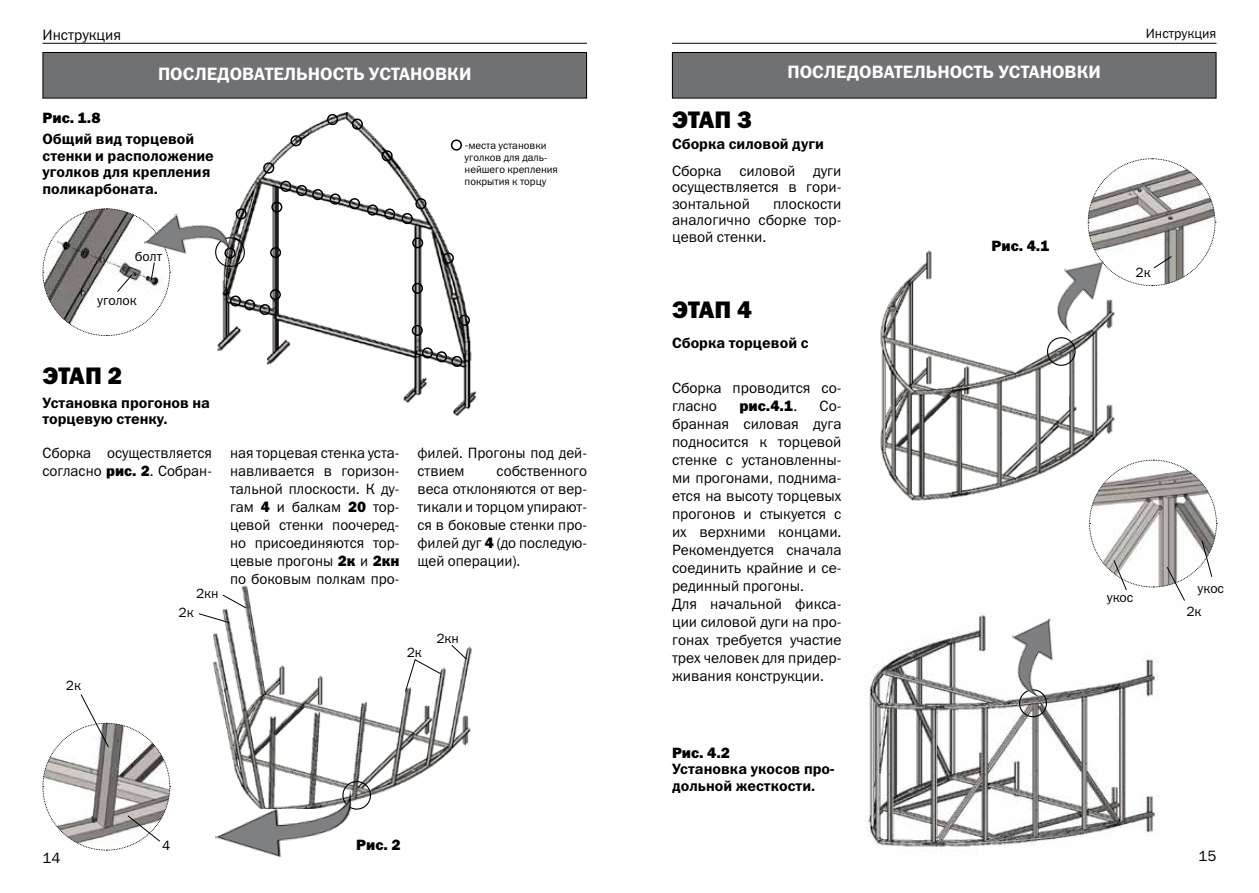
<style>
.page{position:relative;width:1259px;height:893px;background:#fff}
.page>*{position:absolute;margin:0;border:0;box-sizing:border-box;transform-origin:0 0}
.t1{font:24px "Franklin Gothic Heavy C";color:#000}
.t2{font:18px "Franklin Gothic Demi C";color:#fff}
.t3{font:15px/18px "Franklin Gothic Book C";color:#000}
.t4{font:15px/16.5px "Franklin Gothic Demi C";color:#000}
.t5{font:15px "Franklin Gothic Heavy C";color:#000}
.t6{font:13.5px "Franklin Gothic Book C";color:#000}
.t7{font:10.5px/12px "Franklin Gothic Book C";color:#000}
.s1{font-size:12px}
.s2{font-family:"Franklin Gothic Heavy C"}
.s3{font-family:"Franklin Gothic Book C"}
</style>
<div class="page">
<hr style="left:43px;top:43px;width:544px;height:1px;background:#000">
<hr style="left:672px;top:43px;width:544px;height:1px;background:#000">
<div style="left:43px;top:52px;width:543px;height:46px;background:#707172"></div>
<div style="left:43px;top:52px;width:544px;height:46px;border:1px solid #000"></div>
<div style="left:672px;top:52px;width:544px;height:46px;background:#707172"></div>
<div style="left:672px;top:52px;width:544px;height:46px;border:1px solid #000"></div>
<img style="left:217px;top:112px;width:260px;height:304px">
<div style="left:451px;top:139px;width:11px;height:12px;border:2px solid #000;border-radius:50%"></div>
<div style="left:327px;top:114px;width:11px;height:11px;border:2px solid #000;border-radius:50%"></div>
<div style="left:352px;top:119px;width:11px;height:11px;border:2px solid #000;border-radius:50%"></div>
<div style="left:290px;top:135px;width:12px;height:11px;border:2px solid #000;border-radius:50%"></div>
<div style="left:381px;top:150px;width:12px;height:11px;border:2px solid #000;border-radius:50%"></div>
<div style="left:263px;top:162px;width:11px;height:12px;border:2px solid #000;border-radius:50%"></div>
<div style="left:280px;top:181px;width:11px;height:11px;border:2px solid #000;border-radius:50%"></div>
<div style="left:415px;top:198px;width:11px;height:11px;border:2px solid #000;border-radius:50%"></div>
<div style="left:236px;top:208px;width:11px;height:12px;border:2px solid #000;border-radius:50%"></div>
<div style="left:443px;top:252px;width:11px;height:12px;border:2px solid #000;border-radius:50%"></div>
<div style="left:459px;top:315px;width:11px;height:11px;border:2px solid #000;border-radius:50%"></div>
<div style="left:224px;top:247px;width:12px;height:12px;border:2px solid #000;border-radius:50%"></div>
<img style="left:213px;top:585px;width:259px;height:223px">
<svg style="left:451px;top:644px;width:16px;height:16px"></svg>
<svg style="left:198px;top:594px;width:49px;height:29px"></svg>
<svg style="left:404px;top:658px;width:37px;height:34px"></svg>
<div style="left:342px;top:781px;width:29px;height:29px;border:1px solid #000;border-radius:50%"></div>
<svg style="left:42px;top:694px;width:129px;height:157px"></svg>
<svg style="left:42px;top:208px;width:129px;height:128px"></svg>
<img style="left:213px;top:791px;width:141px;height:66px">
<div style="left:230px;top:296px;width:11px;height:11px;border:2px solid #000;border-radius:50%"></div>
<div style="left:422px;top:347px;width:11px;height:11px;border:2px solid #000;border-radius:50%"></div>
<div style="left:244px;top:299px;width:11px;height:11px;border:2px solid #000;border-radius:50%"></div>
<div style="left:436px;top:351px;width:11px;height:11px;border:2px solid #000;border-radius:50%"></div>
<div style="left:259px;top:304px;width:11px;height:11px;border:2px solid #000;border-radius:50%"></div>
<div style="left:451px;top:356px;width:11px;height:11px;border:2px solid #000;border-radius:50%"></div>
<div style="left:270px;top:289px;width:11px;height:11px;border:2px solid #000;border-radius:50%"></div>
<div style="left:412px;top:325px;width:11px;height:11px;border:2px solid #000;border-radius:50%"></div>
<div style="left:271px;top:202px;width:11px;height:11px;border:2px solid #000;border-radius:50%"></div>
<div style="left:412px;top:237px;width:11px;height:11px;border:2px solid #000;border-radius:50%"></div>
<div style="left:270px;top:247px;width:11px;height:11px;border:2px solid #000;border-radius:50%"></div>
<div style="left:412px;top:283px;width:11px;height:11px;border:2px solid #000;border-radius:50%"></div>
<div style="left:215px;top:237px;width:30px;height:30px;border:1px solid #000;border-radius:50%"></div>
<img style="left:139px;top:204px;width:91px;height:67px">
<div style="left:296px;top:185px;width:11px;height:11px;border:2px solid #000;border-radius:50%"></div>
<div style="left:312px;top:189px;width:11px;height:11px;border:2px solid #000;border-radius:50%"></div>
<div style="left:330px;top:193px;width:11px;height:12px;border:2px solid #000;border-radius:50%"></div>
<div style="left:349px;top:198px;width:11px;height:11px;border:2px solid #000;border-radius:50%"></div>
<div style="left:367px;top:204px;width:11px;height:12px;border:2px solid #000;border-radius:50%"></div>
<div style="left:384px;top:208px;width:11px;height:12px;border:2px solid #000;border-radius:50%"></div>
<div style="left:401px;top:213px;width:12px;height:11px;border:2px solid #000;border-radius:50%"></div>
<img style="left:867px;top:613px;width:292px;height:239px">
<div style="left:1019px;top:689px;width:28px;height:28px;border:1px solid #000;border-radius:50%"></div>
<img style="left:880px;top:250px;width:273px;height:251px">
<div style="left:1047px;top:337px;width:28px;height:29px;border:1px solid #000;border-radius:50%"></div>
<svg style="left:1087px;top:158px;width:129px;height:128px"></svg>
<svg style="left:1088px;top:459px;width:129px;height:142px"></svg>
<img style="left:1035px;top:246px;width:88px;height:87px">
<img style="left:992px;top:613px;width:86px;height:86px">
<p class="t3" style="left:43px;top:25px;width:80px">Инструкция</p>
<p class="t6" style="left:1145px;top:26px;width:72px">Инструкция</p>
<p class="t5" style="left:43px;top:109px;width:60px">Рис. 1.8</p>
<p class="t2" style="left:158px;top:63px;width:315px">ПОСЛЕДОВАТЕЛЬНОСТЬ УСТАНОВКИ</p>
<p class="t4" style="left:43px;top:130px;width:173px">Общий вид торцевой стенки и расположение уголков для крепления поликарбоната.</p>
<p class="t6" style="left:135px;top:249px;width:29px">болт</p>
<p class="t6" style="left:97px;top:293px;width:41px">уголок</p>
<p class="t7" style="left:465px;top:139px;width:95px"><span class="s1">-</span>места установки уголков для даль&shy;нейшего крепления покрытия к торцу</p>
<h1 class="t1" style="left:43px;top:362px;width:81px">ЭТАП 2</h1>
<p class="t4" style="left:43px;top:394px;width:169px">Установка прогонов на торцевую стенку.</p>
<p class="t3" style="left:43px;top:444px;width:171px">Сборка осуществляется согласно <span class="s2">рис. 2</span>. Собран-</p>
<p class="t6" style="left:196px;top:586px;width:24px">2кн</p>
<p class="t6" style="left:66px;top:677px;width:17px">2к</p>
<p class="t6" style="left:179px;top:605px;width:17px">2к</p>
<p class="t3" style="left:230px;top:444px;width:171px;text-align:justify">ная торцевая стенка уста&shy;навливается в горизон&shy;тальной плоскости. К ду&shy;гам <span class="s2">4</span> и балкам <span class="s2">20</span> тор&shy;цевой стенки поочеред&shy;но присоединяются тор&shy;цевые прогоны <span class="s2">2к</span> и <span class="s2">2кн </span>по боковым полкам про-</p>
<p class="t3" style="left:417px;top:444px;width:171px">филей. Прогоны под дей&shy;ствием</p>
<p class="t3" style="left:417px;top:462px;width:171px;text-align:justify;text-indent:79px">собственного веса отклоняются от вер&shy;тикали и торцом упирают&shy;ся в боковые стенки про&shy;филей дуг <span class="s2">4</span> (до последую&shy;щей операции).</p>
<p class="t6" style="left:407px;top:645px;width:17px">2к</p>
<p class="t6" style="left:436px;top:631px;width:24px">2кн</p>
<p class="t2" style="left:787px;top:62px;width:315px">ПОСЛЕДОВАТЕЛЬНОСТЬ УСТАНОВКИ</p>
<h1 class="t1" style="left:672px;top:106px;width:81px">ЭТАП 3</h1>
<p class="t3" style="left:672px;top:162px;width:171px;line-height:16.5px;text-align:justify">Сборка силовой дуги осуществляется в гори&shy;зонтальной</p>
<p class="t4" style="left:672px;top:136px;width:153px">Сборка силовой дуги</p>
<p class="t3" style="left:672px;top:195px;width:171px;line-height:16.5px;text-align:justify;text-indent:101px">плоскости аналогично сборке тор&shy;цевой стенки.</p>
<h1 class="t1" style="left:672px;top:297px;width:81px">ЭТАП 4</h1>
<p class="t4" style="left:672px;top:334px;width:186px">Сборка торцевой секции.</p>
<p class="t3" style="left:672px;top:379px;width:171px">Сборка проводится со&shy;гласно</p>
<p class="t3" style="left:672px;top:397px;width:171px;text-indent:148px">Со&shy;бранная силовая дуга подносится к торцевой стенке с установленны&shy;ми прогонами, поднима&shy;ется на высоту торцевых прогонов и стыкуется с их верхними концами.<br>Рекомендуется сначала соединить крайние и се&shy;рединный прогоны.<br>Для начальной фикса&shy;ции силовой дуги на про&shy;гонах требуется участие трех человек для придер&shy;живания конструкции.</p>
<p class="t5" style="left:739px;top:397px;width:59px">рис.4.1<span class="s3">.</span></p>
<p class="t5" style="left:672px;top:744px;width:60px">Рис. 4.2</p>
<p class="t4" style="left:672px;top:760px;width:164px">Установка укосов про&shy;дольной жесткости.</p>
<p class="t5" style="left:991px;top:238px;width:60px">Рис. 4.1</p>
<p class="t6" style="left:1135px;top:265px;width:17px">2к</p>
<p class="t6" style="left:1107px;top:590px;width:28px">укос</p>
<p class="t6" style="left:1197px;top:581px;width:28px">укос</p>
<p class="t6" style="left:1186px;top:604px;width:17px">2к</p>
<p class="t5" style="left:356px;top:836px;width:46px">Рис. 2</p>
<p class="t6" style="left:162px;top:838px;width:10px">4</p>
<p class="t3" style="left:43px;top:848px;width:19px">14</p>
<p class="t3" style="left:1198px;top:847px;width:19px">15</p>
</div>
